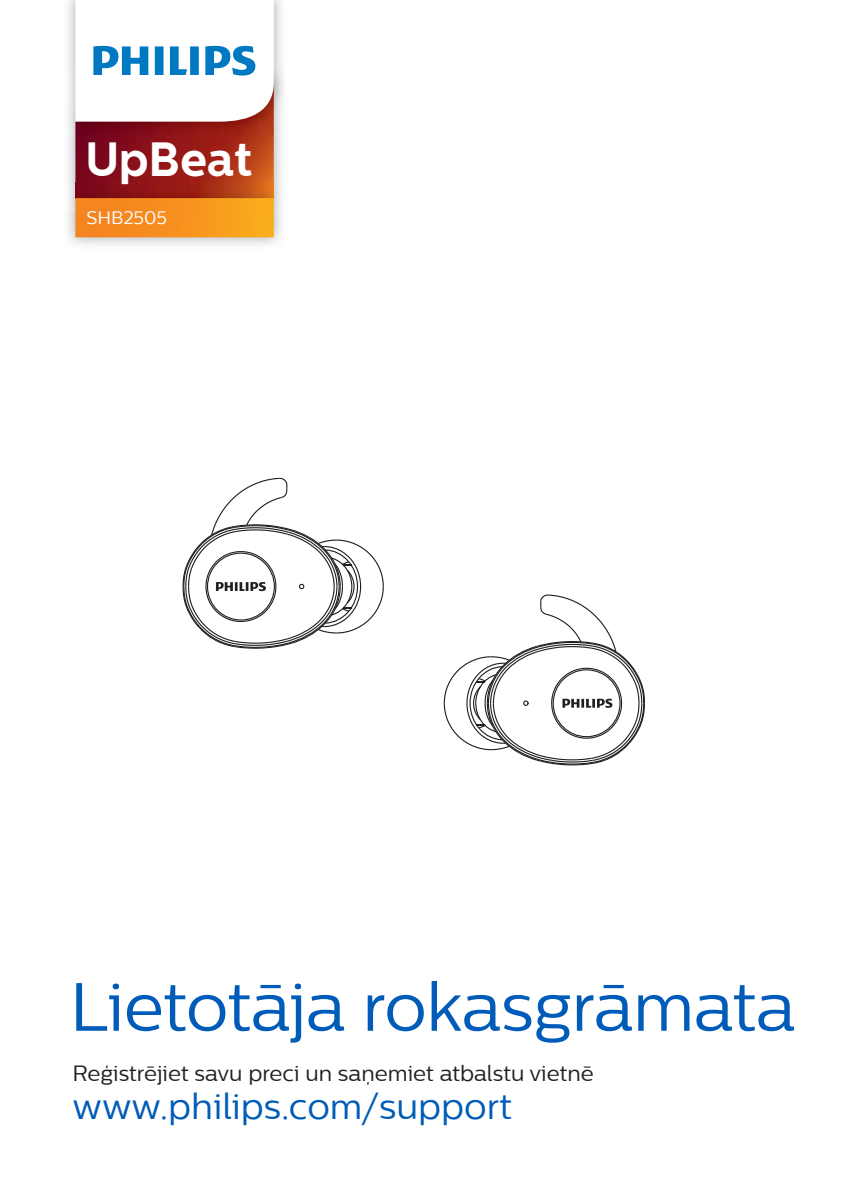
<style>
.page{position:relative;width:842px;height:1191px;background:#fff}
.page>*{position:absolute;margin:0;border:0;box-sizing:border-box;transform-origin:0 0}
.t1{font:68px "Centrale Sans";letter-spacing:-.01em;color:#005cb8}
.t2{font:700 48px "Centrale Sans";color:#fff}
.t3{font:36px "Centrale Sans";color:#005cb8}
.t4{font:22px "Centrale Sans";color:#231f20}
.t5{font:18px "Centrale Sans";color:#fff}
</style>
<div class="page">
<svg style="left:75px;top:135px;width:199px;height:47px;background:#961e19"></svg>
<img style="left:75px;top:122px;width:199px;height:13px">
<img style="left:75px;top:182px;width:199px;height:16px">
<svg style="left:75px;top:198px;width:199px;height:39px;background:#f6931e"></svg>
<svg style="left:75px;top:0;width:199px;height:122px"></svg>
<svg style="left:182px;top:477px;width:202px;height:172px"></svg>
<svg style="left:443px;top:594px;width:202px;height:172px"></svg>
<p class="t2" style="left:85px;top:131px;width:169px">UpBeat</p>
<p class="t5" style="left:86px;top:207px;width:82px">SHB2505</p>
<p class="t1" style="left:70px;top:967px;width:727px">Lietotāja rokasgrāmata</p>
<p class="t4" style="left:73px;top:1060px;width:523px">Reģistrējiet savu preci un saņemiet atbalstu vietnē</p>
<p class="t3" style="left:73px;top:1085px;width:441px">www.philips.com/support</p>
</div>
